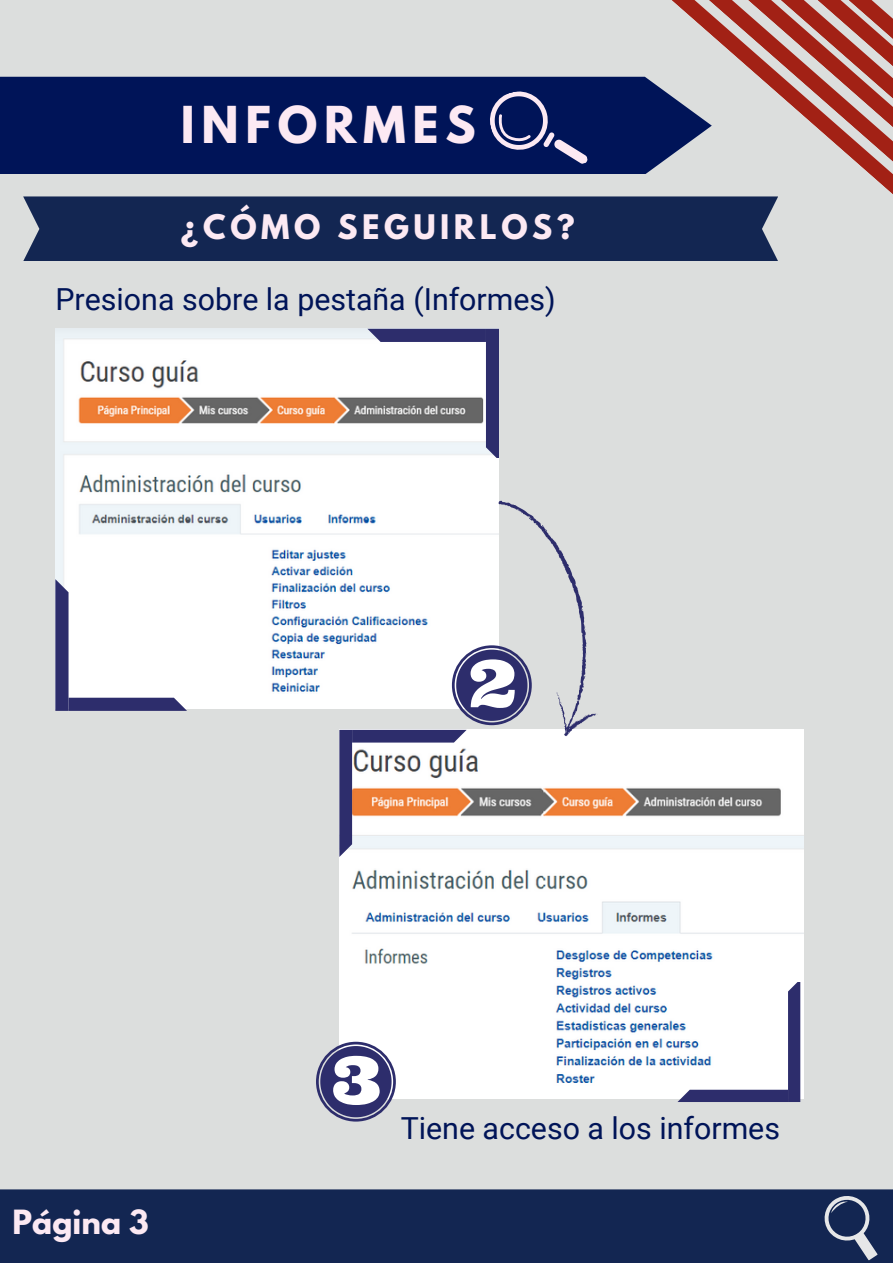
<style>
.page{position:relative;width:893px;height:1264px;background:#fff}
.page>*{position:absolute;margin:0;border:0;box-sizing:border-box;transform-origin:0 0}
.t1{font:700 45px "League Spartan";letter-spacing:.15em;color:#fce9f3}
.t2{font:30.3px "Roboto";color:#001458}
.t3{font:700 30px "League Spartan";letter-spacing:.15em;color:#fce9f3}
.t4{font:700 29.55px "League Spartan";color:#fce9f3}
</style>
<div class="page">
<div style="left:0;top:0;width:892px;height:1262px;background:#dcdedd"></div>
<div style="left:0;top:1189px;width:892px;height:73px;background:#132652"></div>
<div style="left:0;top:77px;width:630px;height:97px;background:#001458"></div>
<div style="left:630px;top:76px;width:18px;height:98px;background:#001458"></div>
<svg style="left:648px;top:79px;width:21px;height:93px;fill:#001458"></svg>
<svg style="left:669px;top:0;width:18px;height:157px"></svg>
<svg style="left:687px;top:0;width:205px;height:194px"></svg>
<svg style="left:483px;top:85px;width:105px;height:84px;background:#25346f"></svg>
<div style="left:23px;top:196px;width:754px;height:65px;background:#132652"></div>
<svg style="left:824px;top:1196px;width:53px;height:64px"></svg>
<img style="left:55px;top:328px;width:443px;height:380px">
<img style="left:340px;top:729px;width:463px;height:369px">
<svg style="left:677px;top:982px;width:123px;height:119px;background:#d7d7e3"></svg>
<svg style="left:367px;top:329px;width:132px;height:129px;background:#c0c1cc"></svg>
<svg style="left:55px;top:579px;width:132px;height:132px;background:#d7d7e3"></svg>
<svg style="left:316px;top:1041px;width:80px;height:80px"></svg>
<svg style="left:339px;top:485px;width:296px;height:372px"></svg>
<p class="t1" style="left:181px;top:103px;width:296px">INFORMES</p>
<p class="t3" style="left:181px;top:212px;width:395px">¿CÓMO SEGUIRLOS?</p>
<p class="t2" style="left:55px;top:282px;width:502px">Presiona sobre la pestaña (Informes)</p>
<p class="t4" style="left:13px;top:1206px;width:138px">Página 3</p>
<p class="t2" style="left:400px;top:1110px;width:381px">Tiene acceso a los informes</p>
</div>
